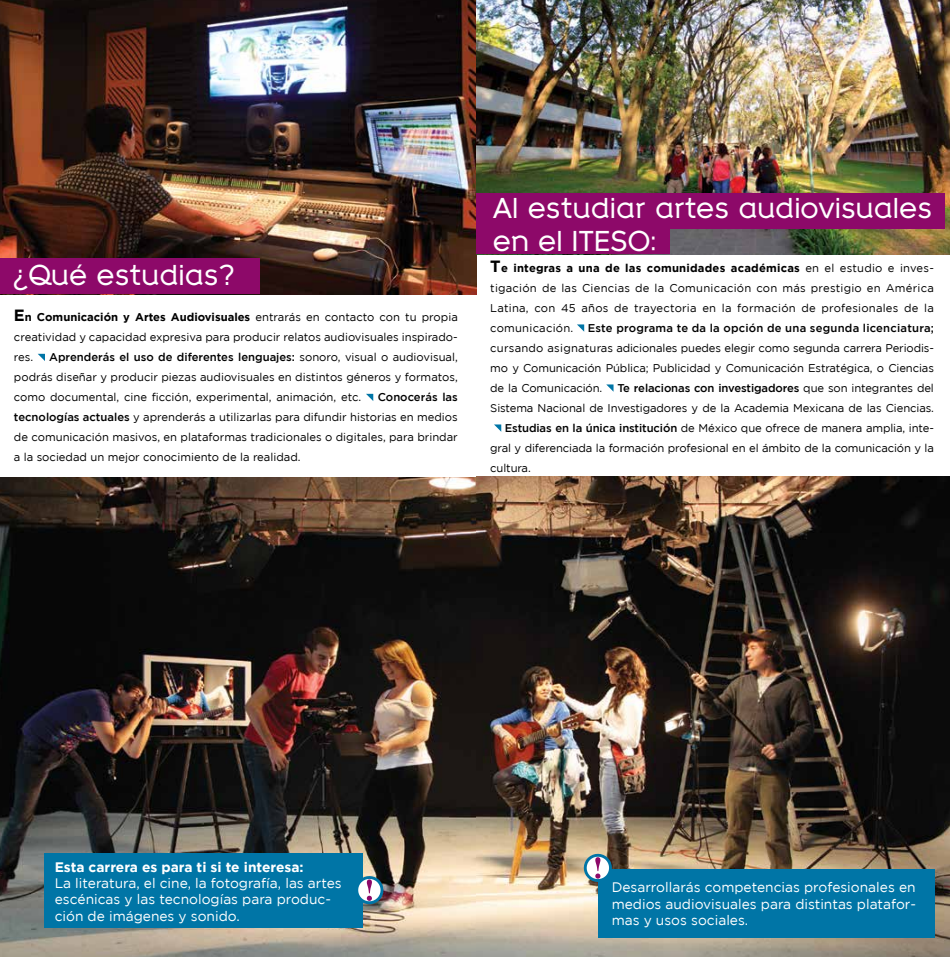
<style>
.page{position:relative;width:950px;height:957px;background:#fff}
.page>*{position:absolute;margin:0;border:0;box-sizing:border-box;transform-origin:0 0}
.t1{font:700 27.5px/33px "NE Neutura";color:#fff}
.t2{font:13.75px/16.2px "Gotham";color:#fff}
.t3{font:700 13.75px "Gotham";color:#fff}
.t4{font:11.25px/20px "Gotham";letter-spacing:-.01em;color:#000;text-align:justify}
.t5{font:500 11.25px "Gotham";letter-spacing:.01em;color:#000}
.t6{font:500 11.25px "Gotham";letter-spacing:-.01em;color:#000}
.s1{font-weight:700;font-size:16.25px}
.s2{font-weight:700}
.s3{font-weight:500}
.s4{font-weight:400}
</style>
<div class="page">
<img style="left:0;top:0;width:476px;height:294px">
<img style="left:0;top:477px;width:950px;height:480px">
<div style="left:44px;top:853px;width:319px;height:75px;background:#0075a6"></div>
<svg style="left:358px;top:874px;width:27px;height:32px"></svg>
<div style="left:0;top:258px;width:260px;height:36px;background:#8d0969"></div>
<svg style="left:38px;top:354px;width:7px;height:7px"></svg>
<svg style="left:366px;top:394px;width:7px;height:7px"></svg>
<img style="left:476px;top:0;width:474px;height:254px">
<div style="left:598px;top:869px;width:336px;height:68px;background:#0075a6"></div>
<svg style="left:582px;top:852px;width:31px;height:31px"></svg>
<div style="left:476px;top:218px;width:194px;height:36px;background:#8d0969"></div>
<div style="left:476px;top:193px;width:468px;height:36px;background:#8d0969"></div>
<svg style="left:577px;top:324px;width:7px;height:8px"></svg>
<svg style="left:606px;top:384px;width:7px;height:7px"></svg>
<svg style="left:494px;top:424px;width:7px;height:8px"></svg>
<h1 class="t1" style="left:13px;top:259px;width:223px">¿Qué estudias?</h1>
<p class="t4" style="left:14px;top:307px;width:445px"><span class="s1">E</span><span class="s2">n Comunicación y Artes Audiovisuales</span> entrarás en contacto con tu propia creatividad y capacidad expresiva para producir relatos audiovisuales inspirado&shy;res.</p>
<p class="t4" style="left:14px;top:347px;width:445px;text-indent:35px"><span class="s3">Aprenderás el uso de diferentes lenguajes:</span> sonoro, visual o audiovisual, podrás diseñar y producir piezas audiovisuales en distintos géneros y formatos, como documental, cine ficción, experimental, animación, etc.</p>
<p class="t4" style="left:14px;top:387px;width:445px;text-indent:364px"><span class="s3">Conocerás las tecnologías actuales</span> y aprenderás a utilizarlas para difundir historias en medios de comunicación masivos, en plataformas tradicionales o digitales, para brindar a la sociedad un mejor conocimiento de la realidad.</p>
<h1 class="t1" style="left:493px;top:191px;width:441px">Al estudiar artes audiovisuales en el ITESO:</h1>
<p class="t4" style="left:490px;top:257px;width:445px"><span class="s1">T</span><span class="s2">e integras a una de las comunidades académicas</span> en el estudio e inves&shy;tigación de las Ciencias de la Comunicación con más prestigio en América Latina, con 45 años de trayectoria en la formación de profesionales de la comunicación.</p>
<p class="t5" style="left:588px;top:321px;width:348px">Este programa te da la opción de una segunda licenciatura;</p>
<p class="t4" style="left:490px;top:337px;width:445px">cursando asignaturas adicionales puedes elegir como segunda carrera Periodis&shy;mo y Comunicación Pública; Publicidad y Comunicación Estratégica, o Ciencias de la Comunicación.</p>
<p class="t6" style="left:617px;top:381px;width:318px">Te relacionas con investigadores <span class="s4">que son integrantes del</span></p>
<p class="t4" style="left:490px;top:397px;width:445px">Sistema Nacional de Investigadores y de la Academia Mexicana de las Ciencias.</p>
<p class="t4" style="left:505px;top:417px;width:430px"><span class="s3">Estudias en la única institución</span> de México que ofrece de manera amplia, inte-</p>
<p class="t4" style="left:490px;top:437px;width:445px">gral y diferenciada la formación profesional en el ámbito de la comunicación y la</p>
<p class="t4" style="left:490px;top:457px;width:42px">cultura.</p>
<p class="t3" style="left:55px;top:859px;width:250px">Esta carrera es para ti si te interesa:</p>
<p class="t2" style="left:55px;top:875px;width:289px">La literatura, el cine, la fotografía, las artes escénicas y las tecnologías para produc&shy;ción de imágenes y sonido.</p>
<p class="t2" style="left:611px;top:878px;width:306px;text-align:justify">Desarrollarás competencias profesionales en medios audiovisuales para distintas platafor&shy;mas y usos sociales.</p>
</div>
